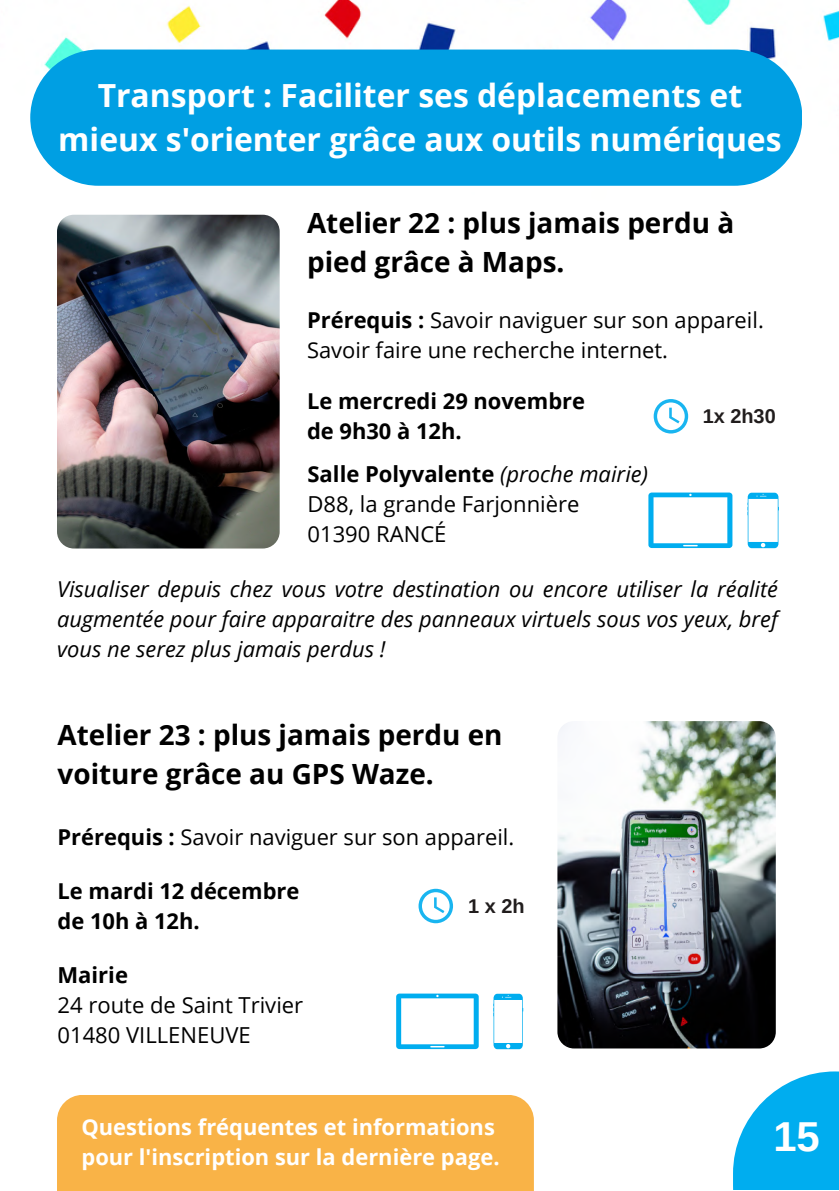
<style>
.page{position:relative;width:839px;height:1191px;background:#fff}
.page>*{position:absolute;margin:0;border:0;box-sizing:border-box;transform-origin:0 0}
.t1{font:700 41.8px "Arimo";color:#fff}
.t2{font:700 31.8px/43.4px "Open Sans";color:#fff;text-align:center}
.t3{font:700 27.8px/38.8px "Open Sans";color:#000}
.t4{font:22px "Open Sans";color:#000}
.t5{font:700 22px "Open Sans";color:#000}
.t6{font:italic 21.8px/29.8px "Open Sans";color:#000;text-align:justify}
.t7{font:21.8px "Open Sans";color:#000}
.t8{font:700 21.8px/29.8px "Open Sans";color:#fff}
.t9{font:700 21.8px "Open Sans";color:#000}
.t10{font:700 20px "Arimo";color:#211d1d}
.s1{font-weight:700}
.s2{font-weight:400;font-style:italic}
</style>
<div class="page">
<img style="left:55px;top:0;width:783px;height:222px">
<div style="left:30px;top:50px;width:771px;height:136px;background:#009fe3"></div>
<img style="left:57px;top:215px;width:223px;height:334px;border-radius:17px">
<img style="left:557px;top:721px;width:218px;height:327px;border-radius:17px">
<svg style="left:747px;top:493px;width:31px;height:55px"></svg>
<svg style="left:648px;top:493px;width:84px;height:55px"></svg>
<svg style="left:653px;top:399px;width:35px;height:35px"></svg>
<svg style="left:418px;top:889px;width:35px;height:34px"></svg>
<svg style="left:733px;top:1071px;width:105px;height:119px"></svg>
<svg style="left:493px;top:994px;width:30px;height:55px"></svg>
<svg style="left:396px;top:994px;width:82px;height:55px"></svg>
<div style="left:57px;top:1095px;width:477px;height:96px;background:#f9b347"></div>
<p class="t2" style="left:58px;top:73px;width:724px">Transport : Faciliter ses déplacements et mieux s'orienter grâce aux outils numériques</p>
<p class="t3" style="left:307px;top:203px;width:428px">Atelier 22 : plus jamais perdu à pied grâce à Maps.</p>
<p class="t7" style="left:307px;top:305px;width:458px"><span class="s1">Prérequis :</span> Savoir naviguer sur son appareil.</p>
<p class="t7" style="left:307px;top:335px;width:362px">Savoir faire une recherche internet.</p>
<p class="t9" style="left:307px;top:386px;width:279px">Le mercredi 29 novembre</p>
<p class="t9" style="left:307px;top:415px;width:156px">de 9h30 à 12h.</p>
<p class="t5" style="left:307px;top:459px;width:342px">Salle Polyvalente <span class="s2">(proche mairie)</span></p>
<p class="t4" style="left:307px;top:489px;width:273px">D88, la grande Farjonnière</p>
<p class="t4" style="left:307px;top:519px;width:140px">01390 RANCÉ</p>
<p class="t10" style="left:702px;top:405px;width:75px">1x 2h30</p>
<p class="t6" style="left:57px;top:573px;width:722px">Visualiser depuis chez vous votre destination ou encore utiliser la réalité augmentée pour faire apparaitre des panneaux virtuels sous vos yeux, bref vous ne serez plus jamais perdus !</p>
<p class="t3" style="left:58px;top:715px;width:446px">Atelier 23 : plus jamais perdu en voiture grâce au GPS Waze.</p>
<p class="t7" style="left:58px;top:822px;width:458px"><span class="s1">Prérequis :</span> Savoir naviguer sur son appareil.</p>
<p class="t9" style="left:58px;top:876px;width:243px">Le mardi 12 décembre</p>
<p class="t9" style="left:58px;top:906px;width:144px">de 10h à 12h.</p>
<p class="t5" style="left:58px;top:960px;width:72px">Mairie</p>
<p class="t4" style="left:58px;top:990px;width:247px">24 route de Saint Trivier</p>
<p class="t4" style="left:58px;top:1020px;width:195px">01480 VILLENEUVE</p>
<p class="t10" style="left:468px;top:895px;width:58px">1x2h</p>
<p class="t8" style="left:81px;top:1112px;width:419px">Questions fréquentes et informations pour l'inscription sur la dernière page.</p>
<p class="t1" style="left:773px;top:1114px;width:48px">15</p>
</div>
